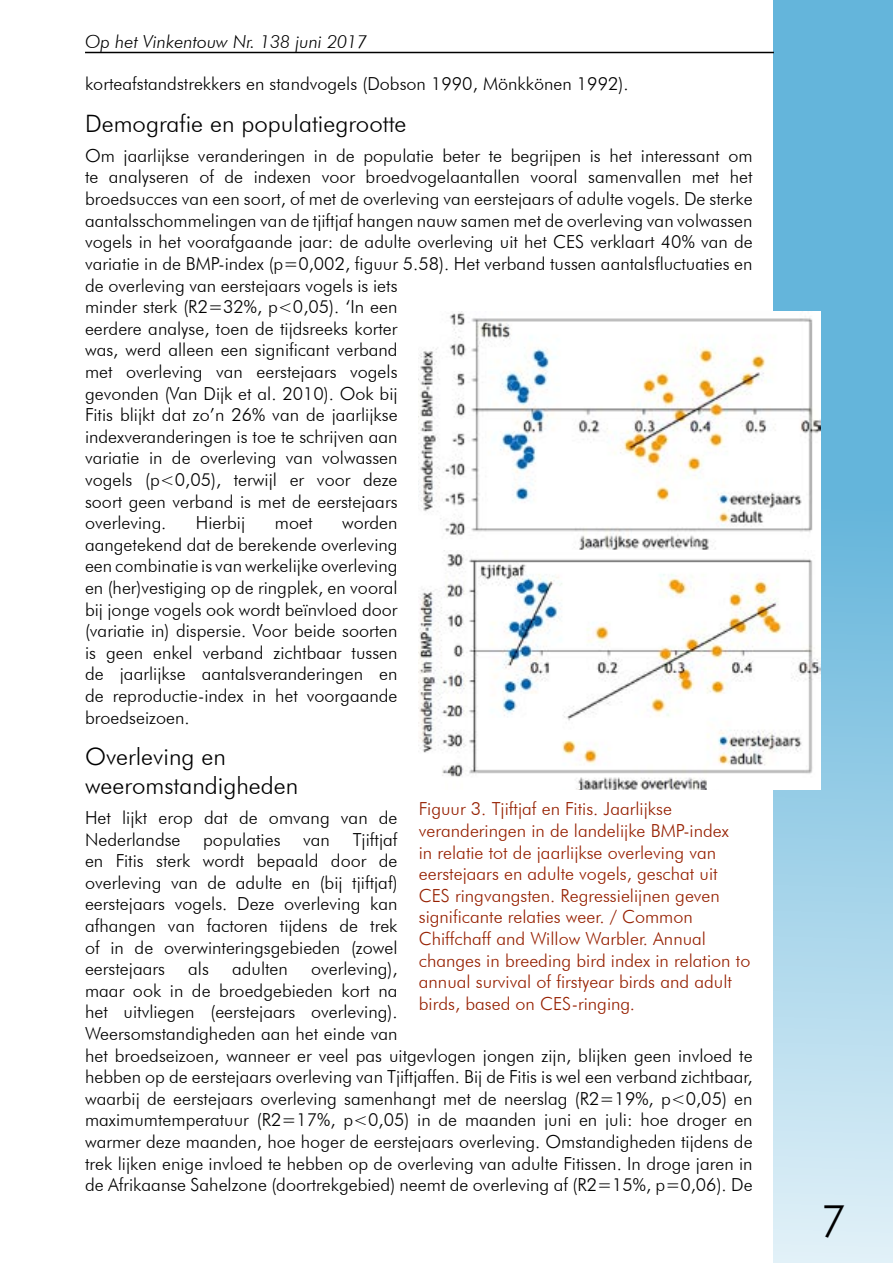
<style>
.page{position:relative;width:893px;height:1263px;background:#fff}
.page>*{position:absolute;margin:0;border:0;box-sizing:border-box;transform-origin:0 0}
.t1{font:300 45px "Futura BT";color:#000}
.t2{font:300 24px/28.8px "Futura BT";color:#000}
.t3{font:300 18px/21.6px "Futura BT";color:#000}
.t4{font:300 18px/21.6px "Futura BT";color:#962000}
.t5{font:italic 300 18px "Futura BT";color:#000}
</style>
<div class="page">
<svg style="left:774px;top:0;width:119px;height:1263px;background:#8ec9e4"></svg>
<hr style="left:85px;top:52px;width:689px;height:1px;background:#000">
<img style="left:419px;top:311px;width:402px;height:478px">
<p class="t5" style="left:85px;top:31px;width:284px">Op het Vinkentouw Nr. 138 juni 2017</p>
<p class="t3" style="left:85px;top:73px;width:545px">korteafstandstrekkers en standvogels (Dobson 1990, Mönkkönen 1992).</p>
<h2 class="t2" style="left:85px;top:109px;width:323px">Demografie en populatiegrootte</h2>
<p class="t3" style="left:85px;top:145px;width:669px">Om jaarlijkse veranderingen in de populatie beter te begrijpen is het interessant om te analyseren of de indexen voor broedvogelaantallen vooral samenvallen met het broedsucces van een soort, of met de overleving van eerstejaars of adulte vogels. De sterke aantalsschommelingen van de tjiftjaf hangen nauw samen met de overleving van volwassen vogels in het voorafgaande jaar: de adulte overleving uit het CES verklaart 40% van de variatie in de BMP-index (p=0,002, figuur 5.58). Het verband tussen aantalsfluctuaties en de overleving van eerstejaars vogels is iets<br>minder sterk (R2=32%, p&lt;0,05). ‘In een<br>eerdere analyse, toen de tijdsreeks korter<br>was, werd alleen een significant verband<br>met overleving van eerstejaars vogels<br>gevonden (Van Dijk et al. 2010). Ook bij<br>Fitis blijkt dat zo’n 26% van de jaarlijkse<br>indexveranderingen is toe te schrijven aan<br>variatie in de overleving van volwassen<br>vogels (p&lt;0,05), terwijl er voor deze<br>soort geen verband is met de eerstejaars<br>overleving.</p>
<p class="t3" style="left:85px;top:512px;width:314px;text-align:justify;text-indent:257px">worden aangetekend dat de berekende overleving een combinatie is van werkelijke overleving en (her)vestiging op de ringplek, en vooral bij jonge vogels ook wordt beïnvloed door (variatie in) dispersie. Voor beide soorten is geen enkel verband zichtbaar tussen de jaarlijkse aantalsveranderingen en de reproductie-index in het voorgaande broedseizoen.</p>
<h2 class="t2" style="left:85px;top:742px;width:215px">Overleving en weeromstandigheden</h2>
<p class="t3" style="left:85px;top:807px;width:314px">Het lijkt erop dat de omvang van de<br>Nederlandse</p>
<p class="t3" style="left:196px;top:512px;width:51px">Hierbij</p>
<p class="t3" style="left:275px;top:512px;width:39px">moet</p>
<p class="t4" style="left:419px;top:798px;width:333px">Figuur 3. Tjiftjaf en Fitis. Jaarlijkse veranderingen in de landelijke BMP-index<br>in relatie tot de jaarlijkse overleving van eerstejaars en adulte vogels, geschat uit CES ringvangsten. Regressielijnen geven significante relaties weer. / Common Chiffchaff and Willow Warbler. Annual changes in breeding bird index in relation to annual survival of firstyear birds and adult birds, based on CES-ringing.</p>
<p class="t3" style="left:85px;top:828px;width:314px;text-align:justify;text-indent:268px">Tjiftjaf en Fitis sterk wordt bepaald door de overleving van de adulte en (bij tjiftjaf) eerstejaars vogels. Deze overleving kan afhangen van factoren tijdens de trek of in de overwinteringsgebieden (zowel eerstejaars</p>
<p class="t3" style="left:203px;top:828px;width:79px">populaties</p>
<p class="t3" style="left:303px;top:828px;width:28px">van</p>
<p class="t3" style="left:85px;top:958px;width:669px;text-indent:226px">overleving),<br>maar ook in de broedgebieden kort na<br>het uitvliegen (eerstejaars overleving).<br>Weersomstandigheden aan het einde van<br>het broedseizoen, wanneer er veel pas uitgevlogen jongen zijn, blijken geen invloed te hebben op de eerstejaars overleving van Tjiftjaffen. Bij de Fitis is wel een verband zichtbaar, waarbij de eerstejaars overleving samenhangt met de neerslag (R2=19%, p&lt;0,05) en maximumtemperatuur (R2=17%, p&lt;0,05) in de maanden juni en juli: hoe droger en warmer deze maanden, hoe hoger de eerstejaars overleving. Omstandigheden tijdens de trek lijken enige invloed te hebben op de overleving van adulte Fitissen. In droge jaren in de Afrikaanse Sahelzone (doortrekgebied) neemt de overleving af (R2=15%, p=0,06). De</p>
<p class="t3" style="left:188px;top:958px;width:22px">als</p>
<p class="t3" style="left:232px;top:958px;width:57px">adulten</p>
<h1 class="t1" style="left:820px;top:1194px;width:27px">7</h1>
</div>
